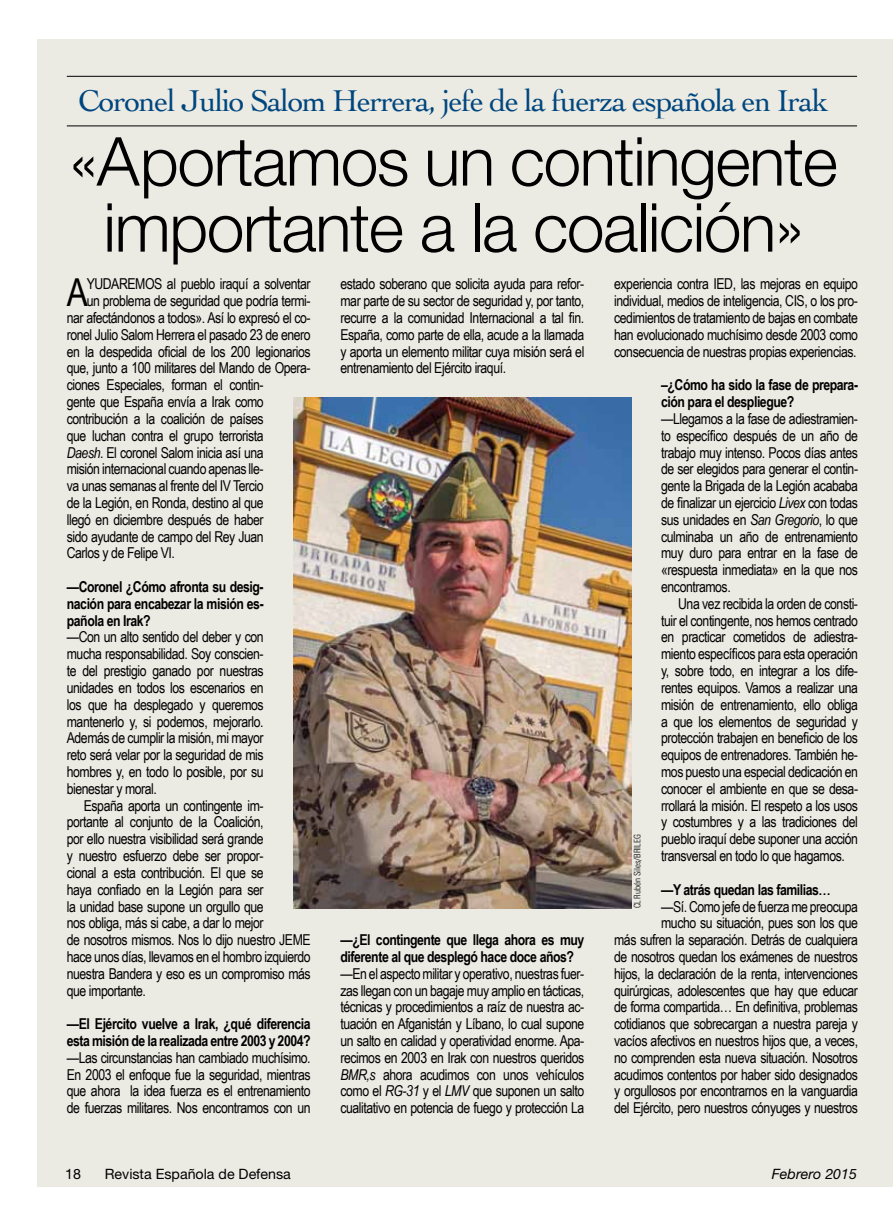
<style>
.page{position:relative;width:893px;height:1217px;background:#fff}
.page>*{position:absolute;margin:0;border:0;box-sizing:border-box;transform-origin:0 0}
.t1{font:300 67.5px/66px "Helvetica Neue";letter-spacing:-.02em;color:#000;text-align:center}
.t2{font:38.4px "Arial Narrow";color:#000}
.t3{font:31.5px "Cochin";letter-spacing:-.04em;color:#00467e}
.t4{font:15px/16.8px "Arial Narrow";letter-spacing:-.03em;color:#000;text-align:justify}
.t5{font:700 15px/16.8px "Arial Narrow";letter-spacing:-.03em;color:#000}
.t6{font:14.25px "Helvetica Neue";color:#000}
.t7{font:italic 14.25px "Helvetica Neue";color:#000}
.t8{font:300 condensed 9px "Univers";letter-spacing:-.005em;color:#000}
.s1{font-style:italic}
</style>
<div class="page">
<div style="left:38px;top:39px;width:855px;height:1146px;background:#ebeae3"></div>
<img style="left:293px;top:398px;width:338px;height:510px">
<hr style="left:67px;top:76px;width:790px;height:1px;background:#000">
<hr style="left:67px;top:125px;width:790px;height:1px;background:#000">
<h3 class="t3" style="left:78px;top:79px;width:752px">Coronel Julio Salom Herrera, jefe de la fuerza española en Irak</h3>
<h1 class="t1" style="left:69px;top:127px;width:770px">«Aportamos un contingente importante a la coalición»</h1>
<h2 class="t2" style="left:67px;top:264px;width:23px">A</h2>
<p class="t4" style="left:87px;top:275px;width:226px">YUDAREMOS al pueblo iraquí a solventar</p>
<p class="t4" style="left:340px;top:275px;width:245px">estado soberano que solicita ayuda para refor&shy;mar parte de su sector de seguridad y, por tanto, recurre a la comunidad Internacional a tal fin.<br>España, como parte de ella, acude a la llamada y aporta un elemento militar cuya misión será el entrenamiento del Ejército iraquí.</p>
<p class="t4" style="left:614px;top:275px;width:245px">experiencia contra IED, las mejoras en equipo individual, medios de inteligencia, CIS, o los pro&shy;cedimientos de tratamiento de bajas en combate han evolucionado muchísimo desde 2003 como consecuencia de nuestras propias experiencias.</p>
<p class="t5" style="left:661px;top:376px;width:198px">–¿Cómo ha sido la fase de prepara&shy;ción para el despliegue?</p>
<p class="t4" style="left:661px;top:409px;width:198px">—Llegamos a la fase de adiestramien&shy;to específico después de un año de trabajo muy intenso. Pocos días antes de ser elegidos para generar el contin&shy;gente la Brigada de la Legión acababa de finalizar un ejercicio <span class="s1">Livex</span> con todas sus unidades en <span class="s1">San Gregorio</span>, lo que culminaba un año de entrenamiento muy duro para entrar en la fase de «respuesta inmediata» en la que nos encontramos.</p>
<p class="t4" style="left:661px;top:594px;width:198px;text-indent:17px">Una vez recibida la orden de consti&shy;tuir el contingente, nos hemos centrado en practicar cometidos de adiestra&shy;miento específicos para esta operación y, sobre todo, en integrar a los dife&shy;rentes equipos. Vamos a realizar una misión de entrenamiento, ello obliga a que los elementos de seguridad y protección trabajen en beneficio de los equipos de entrenadores. También he&shy;mos puesto una especial dedicación en conocer el ambiente en que se desa&shy;rrollará la misión. El respeto a los usos y costumbres y a las tradiciones del pueblo iraquí debe suponer una acción transversal en todo lo que hagamos.</p>
<p class="t5" style="left:661px;top:880px;width:171px">—Y atrás quedan las familias…</p>
<p class="t4" style="left:614px;top:897px;width:245px;text-align:right">—Sí. Como jefe de fuerza me preocupa<br>mucho su situación, pues son los que<br>más sufren la separación. Detrás de cualquiera de nosotros quedan los exámenes de nuestros hijos, la declaración de la renta, intervenciones quirúrgicas, adolescentes que hay que educar de forma compartida… En definitiva, problemas cotidianos que sobrecargan a nuestra pareja y vacíos afectivos en nuestros hijos que, a veces, no comprenden esta nueva situación. Nosotros acudimos contentos por haber sido designados y orgullosos por encontrarnos en la vanguardia del Ejército, pero nuestros cónyuges y nuestros</p>
<p class="t4" style="left:87px;top:292px;width:225px">un problema de seguridad que podría termi-</p>
<p class="t4" style="left:67px;top:309px;width:245px">nar afectándonos a todos». Así lo expresó el co-</p>
<p class="t4" style="left:67px;top:325px;width:245px">ronel Julio Salom Herrera el pasado 23 de enero</p>
<p class="t4" style="left:67px;top:342px;width:245px">en la despedida oficial de los 200 legionarios</p>
<p class="t4" style="left:67px;top:359px;width:245px">que, junto a 100 militares del Mando de Opera-</p>
<p class="t4" style="left:67px;top:376px;width:198px">ciones Especiales, forman el contin-</p>
<p class="t4" style="left:67px;top:393px;width:198px">gente que España envía a Irak como</p>
<p class="t4" style="left:67px;top:409px;width:198px">contribución a la coalición de países</p>
<p class="t4" style="left:67px;top:426px;width:198px">que luchan contra el grupo terrorista</p>
<p class="t4" style="left:67px;top:443px;width:198px"><span class="s1">Daesh</span>. El coronel Salom inicia así una</p>
<p class="t4" style="left:67px;top:460px;width:198px">misión internacional cuando apenas lle-</p>
<p class="t4" style="left:67px;top:477px;width:198px">va unas semanas al frente del IV Tercio</p>
<p class="t4" style="left:67px;top:493px;width:198px">de la Legión, en Ronda, destino al que</p>
<p class="t4" style="left:67px;top:510px;width:198px">llegó en diciembre después de haber</p>
<p class="t4" style="left:67px;top:527px;width:198px">sido ayudante de campo del Rey Juan</p>
<p class="t4" style="left:67px;top:544px;width:110px">Carlos y de Felipe VI.</p>
<p class="t5" style="left:67px;top:577px;width:198px;text-align:justify">—Coronel ¿Cómo afronta su desig&shy;nación para encabezar la misión es&shy;pañola en Irak?</p>
<p class="t4" style="left:67px;top:628px;width:198px">—Con un alto sentido del deber y con mucha responsabilidad. Soy conscien&shy;te del prestigio ganado por nuestras unidades en todos los escenarios en los que ha desplegado y queremos mantenerlo y, si podemos, mejorarlo.<br>Además de cumplir la misión, mi mayor reto será velar por la seguridad de mis hombres y, en todo lo posible, por su bienestar y moral.</p>
<p class="t4" style="left:67px;top:796px;width:245px;text-align:left;text-indent:17px">España aporta un contingente im-<br>portante al conjunto de la Coalición,<br>por ello nuestra visibilidad será grande<br>y nuestro esfuerzo debe ser propor-<br>cional a esta contribución. El que se<br>haya confiado en la Legión para ser<br>la unidad base supone un orgullo que<br>nos obliga, más si cabe, a dar lo mejor<br>de nosotros mismos. Nos lo dijo nuestro JEME hace unos días, llevamos en el hombro izquierdo nuestra Bandera y eso es un compromiso más que importante.</p>
<p class="t5" style="left:67px;top:1014px;width:245px">—El Ejército vuelve a Irak, ¿qué diferencia esta misión de la realizada entre 2003 y 2004?</p>
<p class="t4" style="left:67px;top:1048px;width:245px">—Las circunstancias han cambiado muchísimo.<br>En 2003 el enfoque fue la seguridad, mientras que ahora la idea fuerza es el entrenamiento de fuerzas militares. Nos encontramos con un</p>
<p class="t8" style="left:632px;top:908px;width:76px;rotate:-90deg">CL Rubén Siles/BRILEG</p>
<p class="t5" style="left:340px;top:930px;width:245px">—¿El contingente que llega ahora es muy diferente al que desplegó hace doce años?</p>
<p class="t4" style="left:340px;top:964px;width:245px">—En el aspecto militar y operativo, nuestras fuer&shy;zas llegan con un bagaje muy amplio en tácticas, técnicas y procedimientos a raíz de nuestra ac&shy;tuación en Afganistán y Líbano, lo cual supone un salto en calidad y operatividad enorme. Apa&shy;recimos en 2003 en Irak con nuestros queridos <span class="s1">BMR,s</span> ahora acudimos con unos vehículos como el <span class="s1">RG-31</span> y el <span class="s1">LMV</span> que suponen un salto cualitativo en potencia de fuego y protección La</p>
<p class="t6" style="left:65px;top:1164px;width:17px">18</p>
<p class="t6" style="left:105px;top:1164px;width:188px">Revista Española de Defensa</p>
<p class="t7" style="left:772px;top:1164px;width:87px">Febrero 2015</p>
</div>
